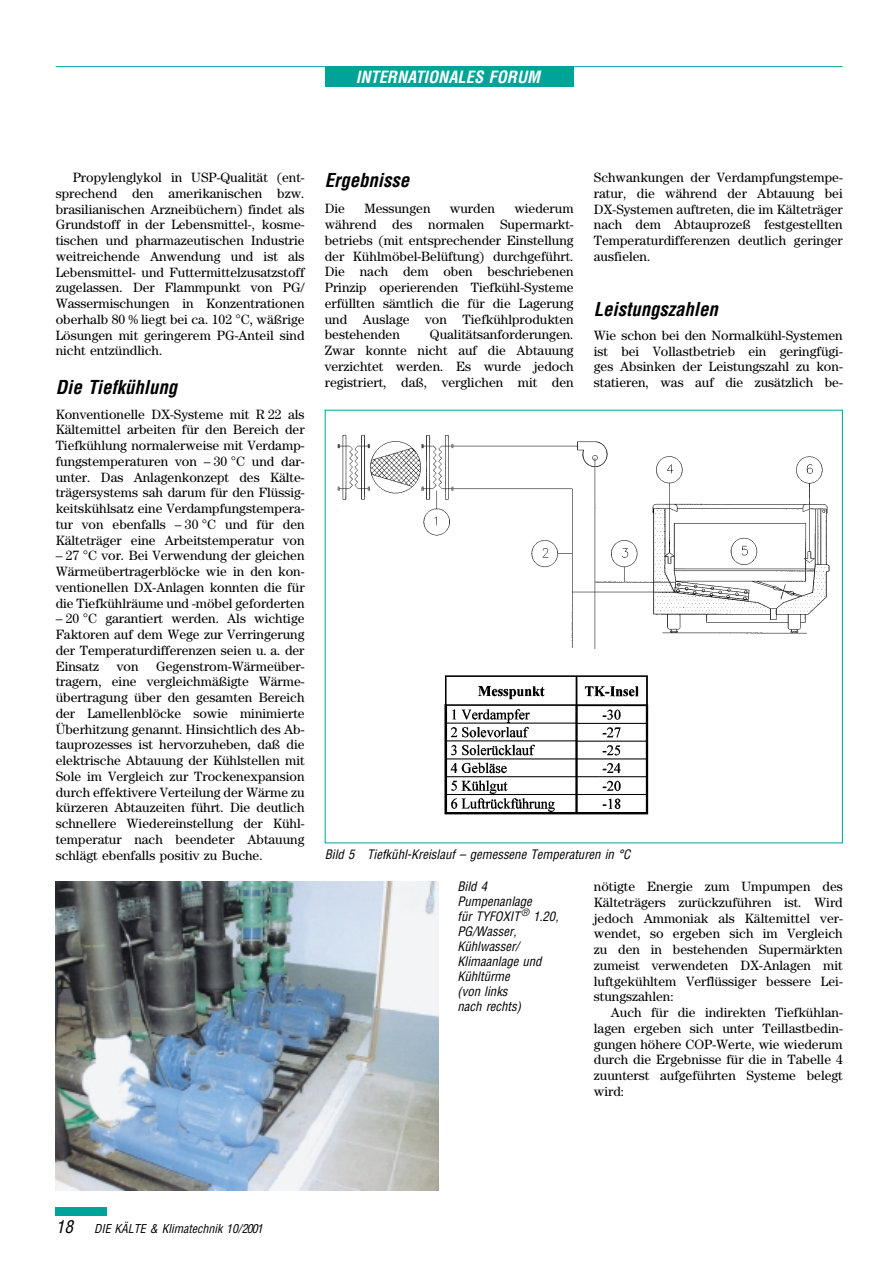
<style>
.page{position:relative;width:893px;height:1263px;background:#fff}
.page>*{position:absolute;margin:0;border:0;box-sizing:border-box;transform-origin:0 0}
.t1{font:italic 700 condensed 18.75px "Helvetica";color:#000}
.t2{font:italic 700 condensed 16.5px "Helvetica";color:#fff}
.t3{font:13.5px/15.8px "Century";color:#000;text-align:justify}
.t4{font:italic condensed 12.75px/15px "Helvetica";color:#000}
.t5{font:italic condensed 12px "Helvetica";color:#000}
.s1{font-size:17.25px}
</style>
<div class="page">
<div style="left:56px;top:1208px;width:51px;height:8px;background:#00a398"></div>
<div style="left:325px;top:67px;width:248px;height:20px;background:#00a398"></div>
<hr style="left:56px;top:66px;width:786px;height:1px;background:#00a398">
<img style="left:56px;top:881px;width:382px;height:310px">
<img style="left:337px;top:434px;width:493px;height:381px">
<p class="t2" style="left:356px;top:71px;width:186px">INTERNATIONALES FORUM</p>
<p class="t3" style="left:56px;top:171px;width:250px;text-indent:17px">Propylenglykol in USP-Qualität (ent&shy;sprechend den amerikanischen bzw. brasilianischen Arzneibüchern) findet als Grundstoff in der Lebensmittel-, kosme&shy;tischen und pharmazeutischen Industrie weitreichende Anwendung und ist als Lebensmittel- und Futtermittelzusatzstoff zugelassen. Der Flammpunkt von PG/ Wassermischungen in Konzentrationen oberhalb 80 % liegt bei ca. 102 °C, wäßrige Lösungen mit geringerem PG-Anteil sind nicht entzündlich.</p>
<h1 class="t1" style="left:56px;top:380px;width:123px">Die Tiefkühlung</h1>
<p class="t3" style="left:56px;top:407px;width:250px">Konventionelle DX-Systeme mit R 22 als Kältemittel arbeiten für den Bereich der Tiefkühlung normalerweise mit Verdamp&shy;fungstemperaturen von – 30 °C und dar&shy;unter. Das Anlagenkonzept des Kälte&shy;trägersystems sah darum für den Flüssig&shy;keitskühlsatz eine Verdampfungstempera&shy;tur von ebenfalls – 30 °C und für den Kälteträger eine Arbeitstemperatur von</p>
<p class="t3" style="left:56px;top:549px;width:250px">– 27 °C vor. Bei Verwendung der gleichen Wärmeübertragerblöcke wie in den kon&shy;ventionellen DX-Anlagen konnten die für die Tiefkühlräume und -möbel geforderten</p>
<p class="t3" style="left:56px;top:612px;width:250px">– 20 °C garantiert werden. Als wichtige Faktoren auf dem Wege zur Verringerung der Temperaturdifferenzen seien u. a. der Einsatz</p>
<p class="t3" style="left:56px;top:659px;width:250px;text-indent:100px">Gegenstrom-Wärmeüber&shy;tragern, eine vergleichmäßigte Wärme&shy;übertragung über den gesamten Bereich der Lamellenblöcke sowie minimierte Überhitzung genannt. Hinsichtlich des Ab&shy;tauprozesses ist hervorzuheben, daß die elektrische Abtauung der Kühlstellen mit Sole im Vergleich zur Trockenexpansion durch effektivere Verteilung der Wärme zu kürzeren Abtauzeiten führt. Die deutlich schnellere Wiedereinstellung der Kühl&shy;temperatur nach beendeter Abtauung schlägt ebenfalls positiv zu Buche.</p>
<p class="t3" style="left:117px;top:659px;width:23px">von</p>
<h1 class="t1" style="left:325px;top:173px;width:86px">Ergebnisse</h1>
<p class="t3" style="left:325px;top:202px;width:22px">Die</p>
<p class="t3" style="left:364px;top:202px;width:67px">Messungen</p>
<p class="t3" style="left:450px;top:202px;width:47px">wurden</p>
<p class="t3" style="left:325px;top:202px;width:250px;text-indent:189px">wiederum während des normalen Supermarkt&shy;betriebs (mit entsprechender Einstellung der Kühlmöbel-Belüftung) durchgeführt.<br>Die nach dem oben beschriebenen Prinzip operierenden Tiefkühl-Systeme erfüllten sämtlich die für die Lagerung und Auslage von Tiefkühlprodukten bestehenden</p>
<p class="t3" style="left:325px;top:328px;width:250px;text-indent:105px">Qualitätsanforderungen.<br>Zwar konnte nicht auf die Abtauung verzichtet werden. Es wurde jedoch registriert, daß, verglichen mit den</p>
<p class="t3" style="left:594px;top:171px;width:250px">Schwankungen der Verdampfungstempe&shy;ratur, die während der Abtauung bei DX-Systemen auftreten, die im Kälteträger nach dem Abtauprozeß festgestellten Temperaturdifferenzen deutlich geringer ausfielen.</p>
<h1 class="t1" style="left:594px;top:302px;width:125px">Leistungszahlen</h1>
<p class="t3" style="left:594px;top:329px;width:250px">Wie schon bei den Normalkühl-Systemen ist bei Vollastbetrieb ein geringfügi&shy;ges Absinken der Leistungszahl zu kon&shy;statieren, was auf die zusätzlich be-</p>
<p class="t4" style="left:325px;top:848px;width:307px">Bild 5 Tiefkühl-Kreislauf – gemessene Temperaturen in °C</p>
<p class="t4" style="left:457px;top:880px;width:102px">Bild 4<br>Pumpenanlage<br>für TYFOXIT<sup>®</sup> 1.20,<br>PG/Wasser,<br>Kühlwasser/<br>Klimaanlage und<br>Kühltürme<br>(von links<br>nach rechts)</p>
<p class="t3" style="left:594px;top:880px;width:250px">nötigte Energie zum Umpumpen des Kälteträgers zurückzuführen ist. Wird jedoch Ammoniak als Kältemittel ver&shy;wendet, so ergeben sich im Vergleich zu den in bestehenden Supermärkten zumeist verwendeten DX-Anlagen mit luftgekühltem Verflüssiger bessere Lei&shy;stungszahlen:</p>
<p class="t3" style="left:594px;top:1006px;width:250px;text-indent:17px">Auch für die indirekten Tiefkühlan&shy;lagen ergeben sich unter Teillastbedin&shy;gungen höhere COP-Werte, wie wiederum durch die Ergebnisse für die in Tabelle 4 zuunterst aufgeführten Systeme belegt wird:</p>
<p class="t5" style="left:56px;top:1224px;width:209px"><span class="s1">18</span> DIE KÄLTE &amp; Klimatechnik 10/2001</p>
</div>
